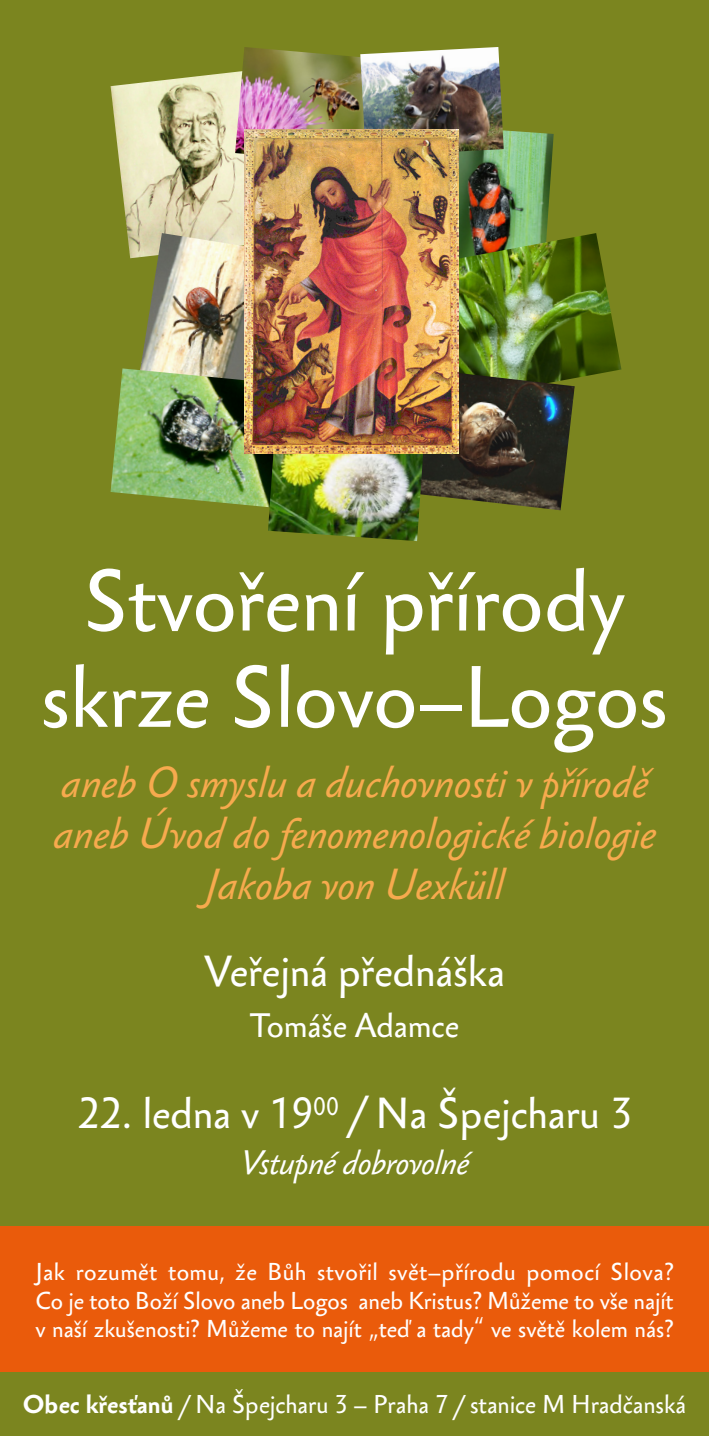
<style>
.page{position:relative;width:709px;height:1436px;background:#fff}
.page>*{position:absolute;margin:0;border:0;box-sizing:border-box;transform-origin:0 0}
.t1{font:80px "Sebastian Text Pro";color:#fff}
.t2{font:italic 40px "Sebastian Text Pro";letter-spacing:.01em;color:#f7aa4e}
.t3{font:40px "Sebastian Text Pro";color:#fff}
.t4{font:italic 31.25px "Sebastian Text Pro";color:#fff}
.t5{font:31.25px "Sebastian Text Pro";color:#fff}
.t6{font:23.75px "Sebastian Text Pro";color:#fff}
.t7{font:22.5px/28.8px "Sebastian Text Pro";color:#fff}
.t8{font:22.5px "Sebastian Text Pro";letter-spacing:.02em;color:#fff}
.s1{font-weight:700}
</style>
<div class="page">
<div style="left:0;top:0;width:709px;height:1435px;background:#7b851f"></div>
<div style="left:0;top:1226px;width:709px;height:145px;background:#ea5b0b"></div>
<img style="left:458px;top:130px;width:95px;height:103px">
<img style="left:458px;top:233px;width:163px;height:158px">
<img style="left:111px;top:72px;width:134px;height:186px">
<img style="left:140px;top:233px;width:105px;height:135px">
<img style="left:111px;top:368px;width:157px;height:139px">
<img style="left:425px;top:368px;width:149px;height:142px">
<img style="left:268px;top:453px;width:157px;height:88px">
<img style="left:235px;top:47px;width:125px;height:118px">
<img style="left:360px;top:47px;width:143px;height:109px">
<img style="left:245px;top:130px;width:213px;height:323px">
<p class="t1" style="left:84px;top:549px;width:542px">Stvoření přírody</p>
<p class="t1" style="left:41px;top:645px;width:628px">skrze Slovo–Logos</p>
<p class="t2" style="left:61px;top:759px;width:588px">aneb O smyslu a duchovnosti v přírodě</p>
<p class="t2" style="left:53px;top:810px;width:604px">aneb Úvod do fenomenologické biologie</p>
<p class="t2" style="left:206px;top:862px;width:299px">Jakoba von Uexküll</p>
<p class="t3" style="left:204px;top:945px;width:302px">Veřejná přednáška</p>
<p class="t5" style="left:250px;top:1004px;width:210px">Tomáše Adamce</p>
<p class="t3" style="left:77px;top:1087px;width:556px">22. ledna v 19<sup>00</sup> / Na Špejcharu 3</p>
<p class="t4" style="left:240px;top:1144px;width:230px">Vstupné dobrovolné</p>
<p class="t8" style="left:35px;top:1256px;width:639px">Jak rozumět tomu, že Bůh stvořil svět–přírodu pomocí Slova?</p>
<p class="t7" style="left:35px;top:1286px;width:639px">Co je toto Boží Slovo aneb Logos aneb Kristus? Můžeme to vše najít v naší zkušenosti? Můžeme to najít „teď a tady“ ve světě kolem nás?</p>
<p class="t6" style="left:23px;top:1388px;width:665px"><span class="s1">Obec křesťanů</span> / Na Špejcharu 3 – Praha 7 / stanice M Hradčanská</p>
</div>
